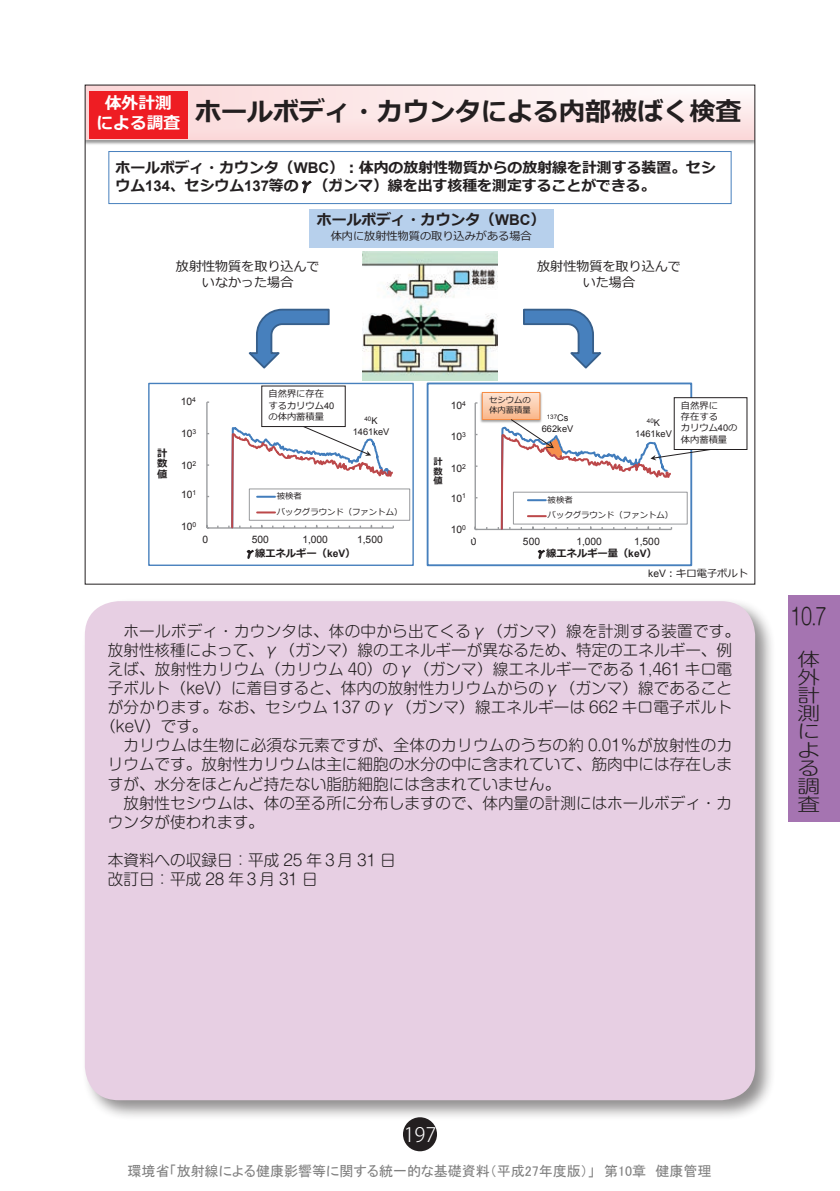
<style>
.page{position:relative;width:840px;height:1191px;background:#fff}
.page>*{position:absolute;margin:0;border:0;box-sizing:border-box;transform-origin:0 0}
.t1{font:700 26px "Meiryo";color:#231f20}
.t2{font:300 22.6px "Shin M Go Pro";color:#231f20;scale:.8 1}
.t3{font:300 19.8px "Koz Go Pro";color:#fff}
.t4{font:300 18.2px/18.2px "Shin M Go Pro";color:#231f20;text-align:justify;scale:1.25 1}
.t5{font:700 16.8px/20px "Meiryo";color:#fff;text-align:center}
.t6{font:300 15.6px/19.2px "Shin M Go Pro";color:#231f20}
.t7{font:300 15.6px "Shin M Go Pro";letter-spacing:.02em;color:#231f20}
.t8{font:700 14.8px/18px "Meiryo";color:#231f20}
.t9{font:14px "MS P Gothic";color:#808080}
.t10{font:13px/16px "Meiryo";color:#231f20;text-align:center}
.t11{font:11.2px "Meiryo";color:#231f20}
.t12{font:10.2px "Arial";color:#231f20}
.t13{font:700 10.2px/10.2px "Meiryo";color:#231f20;text-align:justify}
.t14{font:10.2px "Meiryo";color:#231f20}
.t15{font:9.2px/11.2px "Meiryo";color:#231f20}
.t16{font:9.2px "Arial";color:#231f20}
.t17{font:700 9.2px/9.2px "Meiryo";color:#231f20;text-align:justify}
.t18{font:8.4px/15.6px "Meiryo";color:#231f20}
.t19{font:7.4px "Arial";letter-spacing:-.005em;color:#231f20}
.t20{font:6.2px "Arial";color:#231f20}
.s1{font-family:"Arial"}
.s2{font-family:"HGP Gothic E";font-weight:400}
.s3{font-size:9.2px}
</style>
<div class="page">
<div style="left:81px;top:597px;width:694px;height:524px;background:#231f20;opacity:.5"></div>
<div style="left:85px;top:601px;width:669px;height:499px;background:#e7cfe3;border-radius:34px"></div>
<div style="left:788px;top:595px;width:51px;height:227px;background:#a574b1"></div>
<div style="left:403px;top:1117px;width:34px;height:34px;background:#231f20;border-radius:50%"></div>
<svg style="left:87px;top:87px;width:665px;height:52px;fill:#fce4e5"></svg>
<div style="left:108px;top:151px;width:623px;height:53px;border:1px solid #4780bd"></div>
<svg style="left:301px;top:180px;width:10px;height:13px"></svg>
<svg style="left:523px;top:308px;width:79px;height:61px"></svg>
<svg style="left:248px;top:308px;width:82px;height:61px"></svg>
<div style="left:89px;top:92px;width:98px;height:47px;background:#ee1d23"></div>
<img style="left:362px;top:252px;width:135px;height:128px">
<div style="left:309px;top:209px;width:244px;height:38px;background:#b7d0ec"></div>
<hr style="left:206px;top:402px;width:1px;height:126px;background:#989a9d">
<hr style="left:207px;top:527px;width:186px;height:1px;background:#989a9d">
<svg style="left:247px;top:550px;width:6px;height:9px"></svg>
<div style="left:249px;top:488px;width:161px;height:32px;border:1px solid #989a9d"></div>
<div style="left:148px;top:383px;width:265px;height:183px;border:1px solid #4780bd"></div>
<svg style="left:228px;top:402px;width:166px;height:126px"></svg>
<hr style="left:474px;top:403px;width:1px;height:126px;background:#989a9d">
<hr style="left:475px;top:529px;width:196px;height:1px;background:#989a9d">
<svg style="left:537px;top:550px;width:7px;height:9px"></svg>
<div style="left:426px;top:382px;width:265px;height:184px;border:2px solid #4780bd"></div>
<div style="left:673px;top:398px;width:73px;height:51px;background:#fff"></div>
<div style="left:673px;top:397px;width:73px;height:53px;border:1px solid #231f20"></div>
<img style="left:541px;top:393px;width:1px;height:25px">
<img style="left:480px;top:392px;width:61px;height:31px">
<svg style="left:483px;top:394px;width:55px;height:24px"></svg>
<div style="left:481px;top:392px;width:59px;height:28px;border:1px solid #f68c45"></div>
<svg style="left:497px;top:418px;width:214px;height:112px"></svg>
<p class="t5" style="left:96px;top:94px;width:85px">体外計測による調査</p>
<h1 class="t1" style="left:195px;top:94px;width:547px">ホールボディ・カウンタによる内部被ばく検査</h1>
<p class="t8" style="left:115px;top:159px;width:601px">ホールボディ・カウンタ（<span class="s1">WBC</span>）：体内の放射性物質からの放射線を計測する装置。セシウム<span class="s1">134</span>、セシウム<span class="s1">137</span>等の<span class="s2">γ</span>（ガンマ）線を出す核種を測定することができる。</p>
<p class="t8" style="left:317px;top:212px;width:230px">ホールボディ・カウンタ（<span class="s1">WBC</span>）</p>
<p class="t11" style="left:330px;top:228px;width:202px">体内に放射性物質の取り込みがある場合</p>
<p class="t10" style="left:176px;top:259px;width:145px">放射性物質を取り込んでいなかった場合</p>
<p class="t10" style="left:537px;top:259px;width:145px">放射性物質を取り込んでいた場合</p>
<p class="t13" style="left:157px;top:449px;width:12px">計数値</p>
<p class="t15" style="left:268px;top:389px;width:67px">自然界に存在するカリウム<span class="s1">40</span>の体内蓄積量</p>
<p class="t12" style="left:181px;top:395px;width:17px">10<sup>4</sup></p>
<p class="t12" style="left:181px;top:427px;width:17px">10<sup>3</sup></p>
<p class="t12" style="left:181px;top:458px;width:17px">10<sup>2</sup></p>
<p class="t12" style="left:181px;top:488px;width:17px">10<sup>1</sup></p>
<p class="t12" style="left:181px;top:520px;width:17px">10<sup>0</sup></p>
<p class="t19" style="left:464px;top:524px;width:6px">0</p>
<p class="t19" style="left:175px;top:397px;width:26px">100000</p>
<p class="t19" style="left:444px;top:398px;width:26px">100000</p>
<p class="t12" style="left:450px;top:398px;width:17px">10<sup>4</sup></p>
<p class="t12" style="left:450px;top:430px;width:17px">10<sup>3</sup></p>
<p class="t12" style="left:450px;top:461px;width:17px">10<sup>2</sup></p>
<p class="t12" style="left:450px;top:491px;width:17px">10<sup>1</sup></p>
<p class="t12" style="left:450px;top:523px;width:17px">10<sup>0</sup></p>
<p class="t20" style="left:364px;top:415px;width:15px">40<span class="s3">K</span></p>
<p class="t16" style="left:352px;top:426px;width:38px">1461keV</p>
<p class="t19" style="left:180px;top:428px;width:22px">75000</p>
<p class="t19" style="left:448px;top:429px;width:22px">75000</p>
<p class="t17" style="left:433px;top:458px;width:11px">計数値</p>
<p class="t19" style="left:180px;top:460px;width:22px">50000</p>
<p class="t19" style="left:448px;top:461px;width:22px">50000</p>
<p class="t18" style="left:277px;top:488px;width:127px">被検者<br>バックグラウンド（ファントム）</p>
<p class="t19" style="left:180px;top:491px;width:22px">25000</p>
<p class="t19" style="left:448px;top:493px;width:22px">25000</p>
<p class="t18" style="left:488px;top:395px;width:43px;line-height:10px">セシウムの体内蓄積量</p>
<p class="t20" style="left:546px;top:412px;width:23px">137<span class="s3">Cs</span></p>
<p class="t16" style="left:541px;top:423px;width:33px">662keV</p>
<p class="t20" style="left:646px;top:417px;width:15px">40<span class="s3">K</span></p>
<p class="t16" style="left:634px;top:428px;width:38px">1461keV</p>
<p class="t18" style="left:547px;top:492px;width:127px">被検者<br>バックグラウンド（ファントム）</p>
<p class="t12" style="left:202px;top:533px;width:7px">0</p>
<p class="t12" style="left:252px;top:533px;width:19px">500</p>
<p class="t12" style="left:302px;top:533px;width:27px">1,000</p>
<p class="t12" style="left:357px;top:533px;width:27px">1,500</p>
<p class="t13" style="left:245px;top:549px;width:112px"><span class="s2">γ</span>線エネルギー（<span class="s1">keV</span>）</p>
<p class="t12" style="left:470px;top:534px;width:7px">0</p>
<p class="t12" style="left:522px;top:534px;width:19px">500</p>
<p class="t12" style="left:576px;top:534px;width:27px">1,000</p>
<p class="t12" style="left:633px;top:534px;width:27px">1,500</p>
<p class="t13" style="left:535px;top:549px;width:122px"><span class="s2">γ</span>線エネルギー量（<span class="s1">keV</span>）</p>
<p class="t15" style="left:680px;top:401px;width:58px">自然界に<br>存在する<br>カリウム<span class="s1">40</span>の体内蓄積量</p>
<p class="t14" style="left:647px;top:566px;width:101px"><span class="s1">keV</span>：キロ電子ボルト</p>
<p class="t6" style="left:123px;top:619px;width:617px">ホールボディ・カウンタは、体の中から出てくるγ（ガンマ）線を計測する装置です。</p>
<p class="t6" style="left:108px;top:638px;width:625px">放射性核種によって、γ（ガンマ）線のエネルギーが異なるため、特定のエネルギー、例</p>
<p class="t6" style="left:108px;top:657px;width:625px">えば、放射性カリウム（カリウム 40）のγ（ガンマ）線エネルギーである 1,461 キロ電</p>
<p class="t6" style="left:108px;top:676px;width:625px">子ボルト（keV）に着目すると、体内の放射性カリウムからのγ（ガンマ）線であること</p>
<p class="t6" style="left:108px;top:695px;width:625px">が分かります。なお、セシウム 137 のγ（ガンマ）線エネルギーは 662 キロ電子ボルト</p>
<p class="t6" style="left:100px;top:715px;width:109px">（keV）です。</p>
<p class="t7" style="left:123px;top:733px;width:610px">カリウムは生物に必須な元素ですが、全体のカリウムのうちの約 0.01％が放射性のカ</p>
<p class="t6" style="left:108px;top:753px;width:625px">リウムです。放射性カリウムは主に細胞の水分の中に含まれていて、筋肉中には存在しま</p>
<p class="t6" style="left:108px;top:772px;width:454px">すが、水分をほとんど持たない脂肪細胞には含まれていません。</p>
<p class="t6" style="left:123px;top:791px;width:610px">放射性セシウムは、体の至る所に分布しますので、体内量の計測にはホールボディ・カ</p>
<p class="t6" style="left:108px;top:810px;width:157px">ウンタが使われます。</p>
<p class="t6" style="left:108px;top:849px;width:289px">本資料への収録日：平成 25 年３月 31 日改訂日：平成 28 年３月 31 日</p>
<p class="t2" style="left:790px;top:598px;width:46px">10.7</p>
<p class="t4" style="left:797px;top:648px;width:19px">体外計測による調査</p>
<p class="t3" style="left:403px;top:1121px;width:34px">197</p>
<p class="t9" style="left:127px;top:1164px;width:585px">環境省「放射線による健康影響等に関する統一的な基礎資料（平成27年度版）」 第10章 健康管理</p>
</div>
